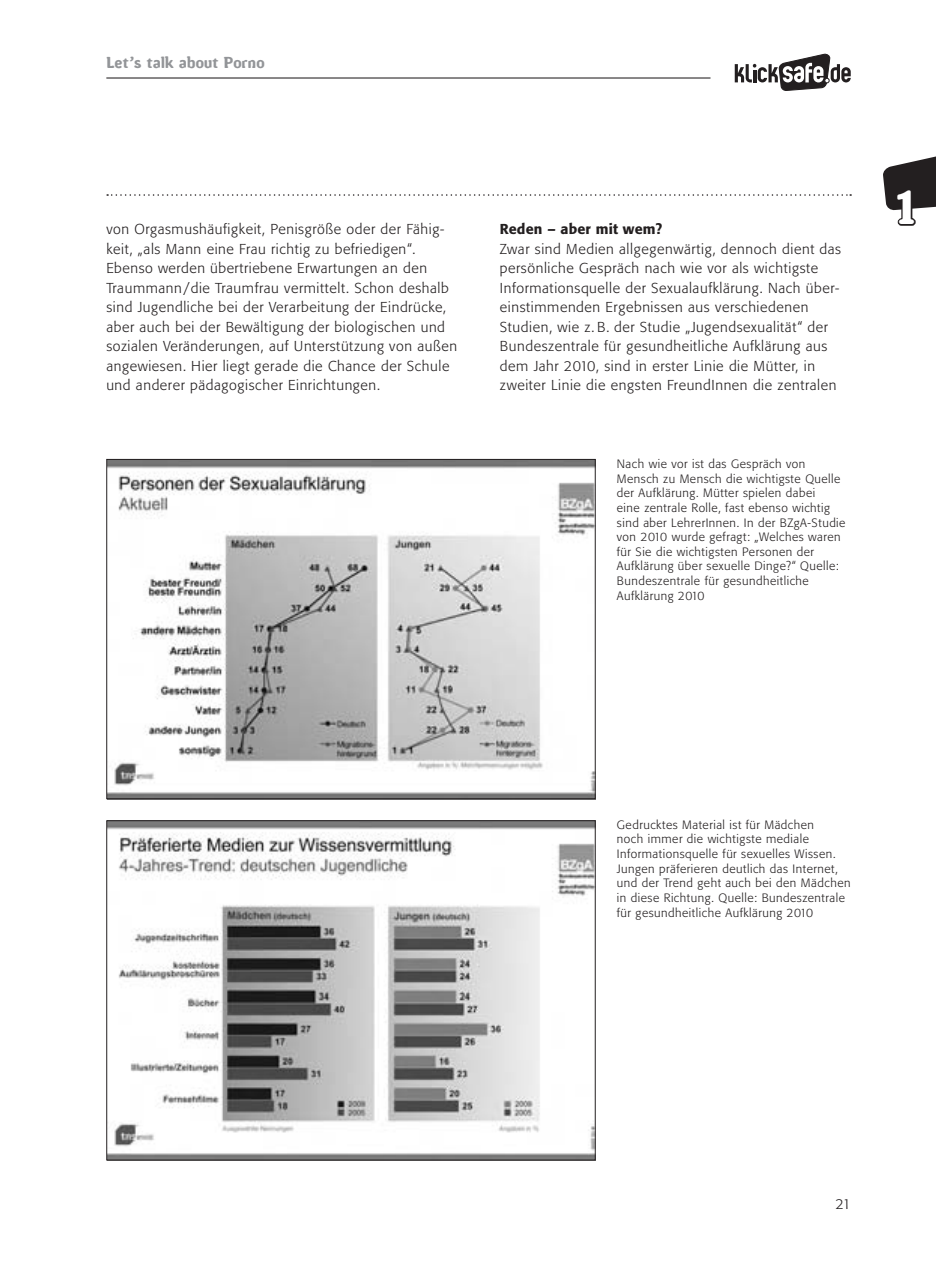
<style>
.page{position:relative;width:936px;height:1263px;background:#fff}
.page>*{position:absolute;margin:0;border:0;box-sizing:border-box;transform-origin:0 0}
.t1{font:45px "Amoebia Drop";color:#fff}
.t2{font:15px "Amoebia Drop";letter-spacing:.02em;color:#939598}
.t3{font:300 14.25px/19.5px "Formata BQ";letter-spacing:.04em;color:#231f20}
.t4{font:300 12px/14.7px "Formata BQ";letter-spacing:.04em;color:#231f20}
.s1{font-weight:500}
</style>
<div class="page">
<svg style="left:734px;top:53px;width:116px;height:38px"></svg>
<hr style="left:106px;top:77px;width:604px;height:2px;background:#231f20">
<svg style="left:883px;top:156px;width:52px;height:70px"></svg>
<svg style="left:107px;top:194px;width:744px;height:2px"></svg>
<img style="left:108px;top:822px;width:485px;height:336px">
<img style="left:108px;top:461px;width:485px;height:336px">
<p class="t2" style="left:106px;top:55px;width:160px">Let’s talk about Porno</p>
<p class="t3" style="left:106px;top:219px;width:352px">von Orgasmushäufigkeit, Penisgröße oder der Fähig&shy;keit, „als Mann eine Frau richtig zu befriedigen“.<br>Ebenso werden übertriebene Erwartungen an den Traummann/die Traumfrau vermittelt. Schon deshalb sind Jugendliche bei der Verarbeitung der Eindrücke, aber auch bei der Bewältigung der biologischen und sozialen Veränderungen, auf Unterstützung von außen angewiesen. Hier liegt gerade die Chance der Schule und anderer pädagogischer Einrichtungen.</p>
<p class="t3" style="left:500px;top:219px;width:343px"><span class="s1">Reden – aber mit wem?<br></span>Zwar sind Medien allgegenwärtig, dennoch dient das persönliche Gespräch nach wie vor als wichtigste Informationsquelle der Sexualaufklärung. Nach über&shy;einstimmenden Ergebnissen aus verschiedenen Studien, wie z. B. der Studie „Jugendsexualität“ der Bundeszentrale für gesundheitliche Aufklärung aus dem Jahr 2010, sind in erster Linie die Mütter, in zweiter Linie die engsten FreundInnen die zentralen</p>
<p class="t4" style="left:617px;top:457px;width:230px">Nach wie vor ist das Gespräch von Mensch zu Mensch die wichtigste Quelle der Aufklärung. Mütter spielen dabei<br>eine zentrale Rolle, fast ebenso wichtig sind aber LehrerInnen. In der BZgA-Studie von 2010 wurde gefragt: „Welches waren für Sie die wichtigsten Personen der Aufklärung über sexuelle Dinge?“ Quelle:<br>Bundeszentrale für gesundheitliche Aufklärung 2010</p>
<p class="t1" style="left:896px;top:184px;width:20px">1</p>
<p class="t4" style="left:617px;top:817px;width:235px">Gedrucktes Material ist für Mädchen<br>noch immer die wichtigste mediale Informationsquelle für sexuelles Wissen.<br>Jungen präferieren deutlich das Internet, und der Trend geht auch bei den Mädchen in diese Richtung. Quelle: Bundeszentrale für gesundheitliche Aufklärung 2010</p>
<p class="t3" style="left:835px;top:1194px;width:17px">21</p>
</div>
